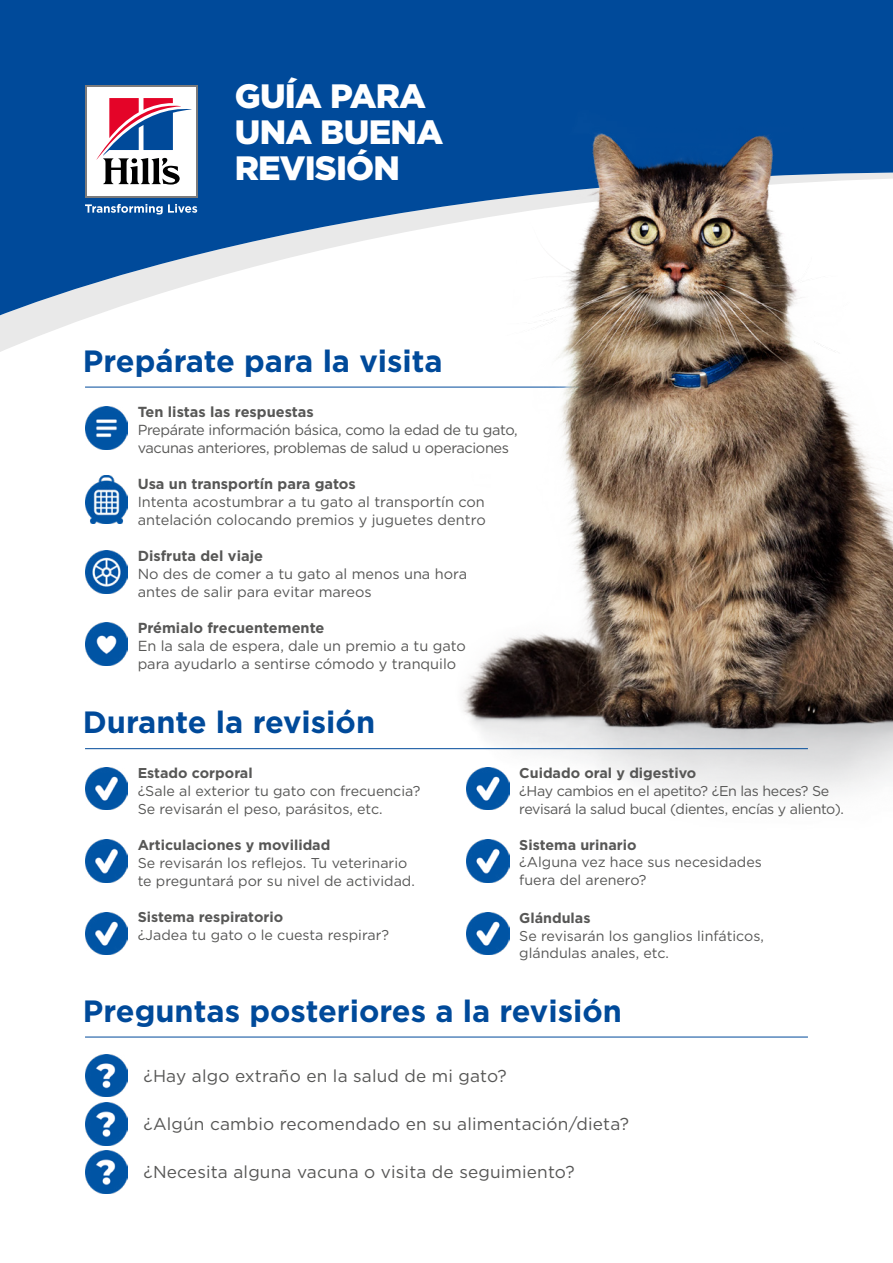
<style>
.page{position:relative;width:893px;height:1263px;background:#fff}
.page>*{position:absolute;margin:0;border:0;box-sizing:border-box;transform-origin:0 0}
.t1{font:900 33.75px/36px "Gotham";letter-spacing:-.02em;color:#fff}
.t2{font:700 30.75px "Gotham";color:#004a9a}
.t3{font:17.25px "Gotham";letter-spacing:.01em;color:#575756}
.t4{font:14.55px/18px "Gotham";color:#575756}
.t5{font:14.55px/18px "Gotham";letter-spacing:-.025em;color:#575756}
.t6{font:700 14.55px "Gotham";color:#575756}
.t7{font:14.25px/18px "Gotham";color:#575756}
.t8{font:700 14.25px "Gotham";color:#575756}
.t9{font:14.25px/18px "Gotham";letter-spacing:-.025em;color:#575756}
</style>
<div class="page">
<hr style="left:85px;top:387px;width:723px;height:1px;background:#004a9a">
<hr style="left:85px;top:1037px;width:723px;height:1px;background:#004a9a">
<svg style="left:0;top:0;width:893px;height:333px;background:#3871ae"></svg>
<div style="left:85px;top:85px;width:112px;height:112px;background:linear-gradient(to right,#fff,#fff)"></div>
<div style="left:87px;top:87px;width:108px;height:108px;background:#fff"></div>
<svg style="left:97px;top:98px;width:94px;height:87px"></svg>
<svg style="left:85px;top:204px;width:112px;height:11px"></svg>
<img style="left:85px;top:406px;width:43px;height:43px">
<img style="left:85px;top:476px;width:43px;height:48px">
<img style="left:85px;top:551px;width:43px;height:42px">
<img style="left:85px;top:623px;width:43px;height:42px">
<img style="left:85px;top:767px;width:43px;height:43px">
<img style="left:85px;top:840px;width:43px;height:42px">
<img style="left:467px;top:843px;width:42px;height:39px">
<img style="left:85px;top:912px;width:43px;height:43px">
<img style="left:467px;top:912px;width:42px;height:43px">
<img style="left:85px;top:1054px;width:43px;height:43px">
<img style="left:85px;top:1102px;width:43px;height:43px">
<img style="left:85px;top:1151px;width:43px;height:42px">
<img style="left:424px;top:43px;width:469px;height:800px">
<hr style="left:85px;top:748px;width:723px;height:1px;background:#004a9a">
<h1 class="t1" style="left:235px;top:78px;width:210px">GUÍA PARA<br>UNA BUENA<br>REVISIÓN</h1>
<h2 class="t2" style="left:83px;top:341px;width:361px">Prepárate para la visita</h2>
<p class="t6" style="left:138px;top:402px;width:178px">Ten listas las respuestas</p>
<p class="t5" style="left:138px;top:421px;width:381px">Prepárate información básica, como la edad de tu gato, vacunas anteriores, problemas de salud u operaciones</p>
<p class="t6" style="left:138px;top:474px;width:220px">Usa un transportín para gatos</p>
<p class="t4" style="left:138px;top:493px;width:350px">Intenta acostumbrar a tu gato al transportín con antelación colocando premios y juguetes dentro</p>
<p class="t6" style="left:138px;top:546px;width:127px">Disfruta del viaje</p>
<p class="t4" style="left:138px;top:565px;width:331px">No des de comer a tu gato al menos una hora antes de salir para evitar mareos</p>
<p class="t6" style="left:138px;top:618px;width:188px">Prémialo frecuentemente</p>
<p class="t4" style="left:138px;top:637px;width:330px">En la sala de espera, dale un premio a tu gato para ayudarlo a sentirse cómodo y tranquilo</p>
<h2 class="t2" style="left:83px;top:702px;width:294px">Durante la revisión</h2>
<p class="t8" style="left:138px;top:763px;width:117px">Estado corporal</p>
<p class="t7" style="left:138px;top:781px;width:284px">¿Sale al exterior tu gato con frecuencia?<br>Se revisarán el peso, parásitos, etc.</p>
<p class="t8" style="left:138px;top:835px;width:194px">Articulaciones y movilidad</p>
<p class="t7" style="left:138px;top:853px;width:279px">Se revisarán los reflejos. Tu veterinario te preguntará por su nivel de actividad.</p>
<p class="t8" style="left:138px;top:908px;width:147px">Sistema respiratorio</p>
<p class="t7" style="left:138px;top:926px;width:253px">¿Jadea tu gato o le cuesta respirar?</p>
<p class="t8" style="left:519px;top:763px;width:179px">Cuidado oral y digestivo</p>
<p class="t9" style="left:519px;top:781px;width:326px">¿Hay cambios en el apetito? ¿En las heces? Se revisará la salud bucal (dientes, encías y aliento).</p>
<p class="t8" style="left:519px;top:835px;width:119px">Sistema urinario</p>
<p class="t7" style="left:519px;top:853px;width:244px;line-height:17.5px">¿Alguna vez hace sus necesidades fuera del arenero?</p>
<p class="t8" style="left:519px;top:908px;width:73px">Glándulas</p>
<p class="t7" style="left:519px;top:926px;width:246px;line-height:17.5px">Se revisarán los ganglios linfáticos, glándulas anales, etc.</p>
<h2 class="t2" style="left:83px;top:991px;width:541px">Preguntas posteriores a la revisión</h2>
<p class="t3" style="left:144px;top:1064px;width:365px">¿Hay algo extraño en la salud de mi gato?</p>
<p class="t3" style="left:144px;top:1112px;width:487px">¿Algún cambio recomendado en su alimentación/dieta?</p>
<p class="t3" style="left:144px;top:1160px;width:433px">¿Necesita alguna vacuna o visita de seguimiento?</p>
</div>
